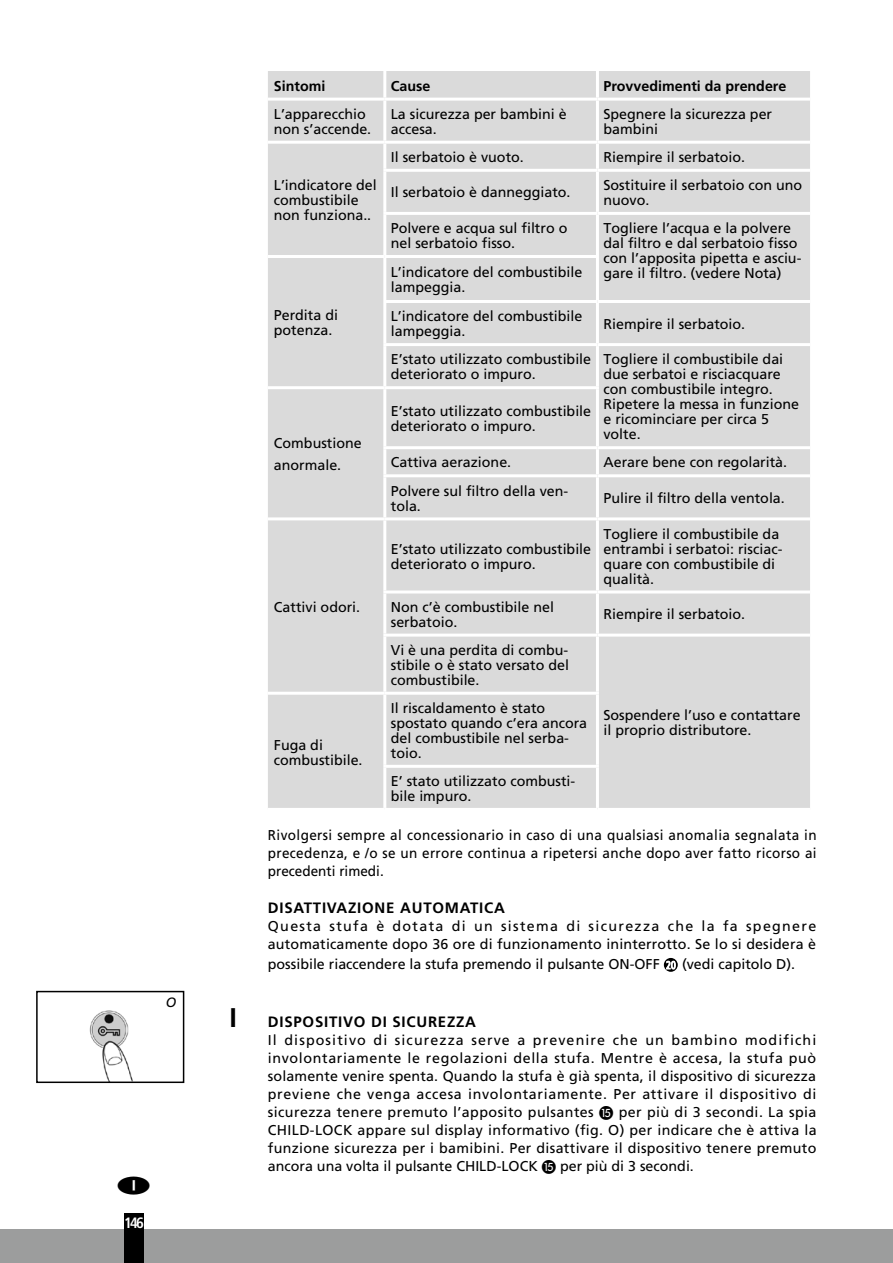
<style>
.page{position:relative;width:893px;height:1263px;background:#fff}
.page>*{position:absolute;margin:0;border:0;box-sizing:border-box;transform-origin:0 0}
.t1{font:700 15px "Frutiger";letter-spacing:.05em;color:#000}
.t2{font:700 condensed 15px "Frutiger";color:#fff}
.t3{font:14.25px/15px "Frutiger";color:#000}
.t4{font:14.25px/18px "Frutiger";color:#000;text-align:justify;scale:.95 1}
.t5{font:700 14.25px "Frutiger";color:#000}
.t6{font:italic 13.5px "Frutiger LT Std";color:#000}
.s1{font-family:"Frutiger LT Std";font-stretch:condensed;font-size:11.1px;color:#fff}
.s2{font-size:27px}
</style>
<div class="page">
<div style="left:0;top:1229px;width:893px;height:34px;background:#9c9d9d"></div>
<div style="left:124px;top:1213px;width:20px;height:50px;background:#000"></div>
<div style="left:268px;top:71px;width:542px;height:737px;background:#dadada"></div>
<hr style="left:383px;top:71px;width:3px;height:27px;background:#fff">
<hr style="left:596px;top:71px;width:3px;height:27px;background:#fff">
<hr style="left:268px;top:98px;width:117px;height:3px;background:#fff">
<hr style="left:268px;top:141px;width:117px;height:3px;background:#fff">
<hr style="left:385px;top:98px;width:212px;height:3px;background:#fff">
<hr style="left:383px;top:101px;width:3px;height:40px;background:#fff">
<hr style="left:597px;top:98px;width:213px;height:3px;background:#fff">
<hr style="left:596px;top:101px;width:3px;height:40px;background:#fff">
<hr style="left:385px;top:141px;width:212px;height:3px;background:#fff">
<hr style="left:383px;top:144px;width:3px;height:25px;background:#fff">
<hr style="left:597px;top:141px;width:213px;height:3px;background:#fff">
<hr style="left:596px;top:144px;width:3px;height:25px;background:#fff">
<hr style="left:268px;top:255px;width:117px;height:3px;background:#fff">
<hr style="left:383px;top:169px;width:214px;height:3px;background:#fff">
<hr style="left:383px;top:172px;width:3px;height:40px;background:#fff">
<hr style="left:597px;top:169px;width:213px;height:3px;background:#fff">
<hr style="left:596px;top:172px;width:3px;height:40px;background:#fff">
<hr style="left:383px;top:212px;width:214px;height:3px;background:#fff">
<hr style="left:383px;top:215px;width:3px;height:40px;background:#fff">
<hr style="left:597px;top:212px;width:213px;height:3px;background:#fff">
<hr style="left:596px;top:215px;width:3px;height:40px;background:#fff">
<hr style="left:385px;top:255px;width:214px;height:3px;background:#fff">
<hr style="left:383px;top:258px;width:3px;height:42px;background:#fff">
<hr style="left:596px;top:258px;width:3px;height:42px;background:#fff">
<hr style="left:383px;top:300px;width:214px;height:3px;background:#fff">
<hr style="left:383px;top:303px;width:3px;height:40px;background:#fff">
<hr style="left:597px;top:300px;width:213px;height:3px;background:#fff">
<hr style="left:596px;top:303px;width:3px;height:40px;background:#fff">
<hr style="left:383px;top:343px;width:214px;height:3px;background:#fff">
<hr style="left:383px;top:346px;width:3px;height:40px;background:#fff">
<hr style="left:597px;top:343px;width:213px;height:3px;background:#fff">
<hr style="left:596px;top:346px;width:3px;height:40px;background:#fff">
<hr style="left:268px;top:386px;width:117px;height:3px;background:#fff">
<hr style="left:385px;top:386px;width:214px;height:3px;background:#fff">
<hr style="left:383px;top:389px;width:3px;height:57px;background:#fff">
<hr style="left:596px;top:389px;width:3px;height:57px;background:#fff">
<hr style="left:383px;top:449px;width:3px;height:25px;background:#fff">
<hr style="left:596px;top:449px;width:3px;height:25px;background:#fff">
<hr style="left:383px;top:477px;width:3px;height:40px;background:#fff">
<hr style="left:596px;top:477px;width:3px;height:40px;background:#fff">
<hr style="left:383px;top:520px;width:3px;height:70px;background:#fff">
<hr style="left:596px;top:520px;width:3px;height:70px;background:#fff">
<hr style="left:383px;top:593px;width:3px;height:41px;background:#fff">
<hr style="left:596px;top:593px;width:3px;height:41px;background:#fff">
<hr style="left:383px;top:637px;width:3px;height:55px;background:#fff">
<hr style="left:596px;top:637px;width:3px;height:55px;background:#fff">
<hr style="left:383px;top:695px;width:3px;height:70px;background:#fff">
<hr style="left:596px;top:695px;width:3px;height:70px;background:#fff">
<hr style="left:383px;top:768px;width:3px;height:40px;background:#fff">
<hr style="left:596px;top:768px;width:3px;height:40px;background:#fff">
<hr style="left:268px;top:517px;width:117px;height:3px;background:#fff">
<hr style="left:268px;top:692px;width:117px;height:3px;background:#fff">
<hr style="left:383px;top:446px;width:214px;height:3px;background:#fff">
<hr style="left:383px;top:474px;width:214px;height:3px;background:#fff">
<hr style="left:385px;top:517px;width:212px;height:3px;background:#fff">
<hr style="left:383px;top:590px;width:214px;height:3px;background:#fff">
<hr style="left:383px;top:634px;width:214px;height:3px;background:#fff">
<hr style="left:385px;top:692px;width:214px;height:3px;background:#fff">
<hr style="left:383px;top:765px;width:216px;height:3px;background:#fff">
<hr style="left:597px;top:446px;width:213px;height:3px;background:#fff">
<hr style="left:597px;top:474px;width:213px;height:3px;background:#fff">
<hr style="left:597px;top:517px;width:213px;height:3px;background:#fff">
<hr style="left:597px;top:590px;width:213px;height:3px;background:#fff">
<hr style="left:597px;top:634px;width:213px;height:3px;background:#fff">
<div style="left:664px;top:958px;width:14px;height:14px;background:#000;border-radius:50%"></div>
<img style="left:89px;top:1010px;width:44px;height:70px">
<div style="left:36px;top:991px;width:148px;height:92px;border:2px solid #000"></div>
<p class="t6" style="left:166px;top:995px;width:12px">O</p>
<p class="t2" style="left:124px;top:1214px;width:21px">146</p>
<p class="t5" style="left:274px;top:77px;width:53px">Sintomi</p>
<p class="t5" style="left:391px;top:77px;width:41px">Cause</p>
<p class="t5" style="left:603px;top:77px;width:184px">Provvedimenti da prendere</p>
<p class="t3" style="left:274px;top:106px;width:99px">L’apparecchio non s’accende.</p>
<p class="t3" style="left:391px;top:106px;width:177px">La sicurezza per bambini è accesa.</p>
<p class="t3" style="left:603px;top:106px;width:170px">Spegnere la sicurezza per bambini</p>
<p class="t3" style="left:274px;top:177px;width:104px">L’indicatore del combustibile non funziona..</p>
<p class="t3" style="left:274px;top:308px;width:66px">Perdita di potenza.</p>
<p class="t3" style="left:274px;top:431px;width:89px;line-height:22.5px">Combustione anormale.</p>
<p class="t3" style="left:391px;top:149px;width:135px">Il serbatoio è vuoto.</p>
<p class="t3" style="left:603px;top:149px;width:143px">Riempire il serbatoio.</p>
<p class="t3" style="left:391px;top:185px;width:181px">Il serbatoio è danneggiato.</p>
<p class="t3" style="left:603px;top:177px;width:200px">Sostituire il serbatoio con uno nuovo.</p>
<p class="t3" style="left:391px;top:220px;width:178px">Polvere e acqua sul filtro o nel serbatoio fisso.</p>
<p class="t3" style="left:603px;top:220px;width:199px">Togliere l’acqua e la polvere dal filtro e dal serbatoio fisso con l’apposita pipetta e asciu&shy;gare il filtro. (vedere Nota)</p>
<p class="t3" style="left:391px;top:264px;width:193px">L’indicatore del combustibile lampeggia.</p>
<p class="t3" style="left:391px;top:309px;width:193px">L’indicatore del combustibile lampeggia.</p>
<p class="t3" style="left:603px;top:316px;width:143px">Riempire il serbatoio.</p>
<p class="t3" style="left:391px;top:352px;width:202px">E’stato utilizzato combustibile deteriorato o impuro.</p>
<p class="t3" style="left:603px;top:352px;width:197px">Togliere il combustibile dai due serbatoi e risciacquare con combustibile integro.<br>Ripetere la messa in funzione e ricominciare per circa 5 volte.</p>
<p class="t3" style="left:391px;top:403px;width:202px">E’stato utilizzato combustibile deteriorato o impuro.</p>
<p class="t3" style="left:391px;top:455px;width:122px">Cattiva aerazione.</p>
<p class="t3" style="left:603px;top:455px;width:185px">Aerare bene con regolarità.</p>
<p class="t3" style="left:391px;top:483px;width:179px">Polvere sul filtro della ven&shy;tola.</p>
<p class="t3" style="left:603px;top:490px;width:183px">Pulire il filtro della ventola.</p>
<p class="t3" style="left:391px;top:541px;width:202px">E’stato utilizzato combustibile deteriorato o impuro.</p>
<p class="t3" style="left:603px;top:526px;width:180px">Togliere il combustibile da entrambi i serbatoi: risciac&shy;quare con combustibile di qualità.</p>
<p class="t3" style="left:274px;top:599px;width:88px">Cattivi odori.</p>
<p class="t3" style="left:391px;top:599px;width:165px">Non c’è combustibile nel serbatoio.</p>
<p class="t3" style="left:603px;top:607px;width:143px">Riempire il serbatoio.</p>
<p class="t3" style="left:391px;top:642px;width:180px;text-align:justify">Vi è una perdita di combu&shy;stibile o è stato versato del combustibile.</p>
<p class="t3" style="left:603px;top:708px;width:199px">Sospendere l’uso e contattare il proprio distributore.</p>
<p class="t3" style="left:391px;top:700px;width:198px">Il riscaldamento è stato spostato quando c’era ancora del combustibile nel serba&shy;toio.</p>
<p class="t3" style="left:391px;top:773px;width:186px">E’ stato utilizzato combusti&shy;bile impuro.</p>
<p class="t4" style="left:268px;top:826px;width:579px">Rivolgersi sempre al concessionario in caso di una qualsiasi anomalia segnalata in precedenza, e /o se un errore continua a ripetersi anche dopo aver fatto ricorso ai precedenti rimedi.</p>
<p class="t1" style="left:268px;top:899px;width:239px">DISATTIVAZIONE AUTOMATICA</p>
<p class="t3" style="left:268px;top:917px;width:550px;line-height:18px">Questa stufa è dotata di un sistema di sicurezza che la fa spegnere automaticamente dopo 36 ore di funzionamento ininterrotto. Se lo si desidera è</p>
<p class="t3" style="left:268px;top:956px;width:529px">possibile riaccendere la stufa premendo il pulsante ON-OFF <span class="s1">20</span> (vedi capitolo D).</p>
<p class="t1" style="left:230px;top:1013px;width:248px"><span class="s2">I</span> DISPOSITIVO DI SICUREZZA</p>
<p class="t3" style="left:268px;top:1031px;width:550px;line-height:18px;text-align:justify">Il dispositivo di sicurezza serve a prevenire che un bambino modifichi involontariamente le regolazioni della stufa. Mentre è accesa, la stufa può solamente venire spenta. Quando la stufa è già spenta, il dispositivo di sicurezza previene che venga accesa involontariamente. Per attivare il dispositivo di sicurezza tenere premuto l’apposito pulsantes</p>
<p class="t3" style="left:274px;top:737px;width:90px">Fuga di combustibile.</p>
<p class="t3" style="left:268px;top:1103px;width:550px;line-height:18px;text-align:justify;text-indent:351px">per più di 3 secondi. La spia CHILD-LOCK appare sul display informativo (fig. O) per indicare che è attiva la funzione sicurezza per i bamibini. Per disattivare il dispositivo tenere premuto ancora una volta il pulsante CHILD-LOCK</p>
<p class="t3" style="left:560px;top:1159px;width:135px">per più di 3 secondi.</p>
</div>
